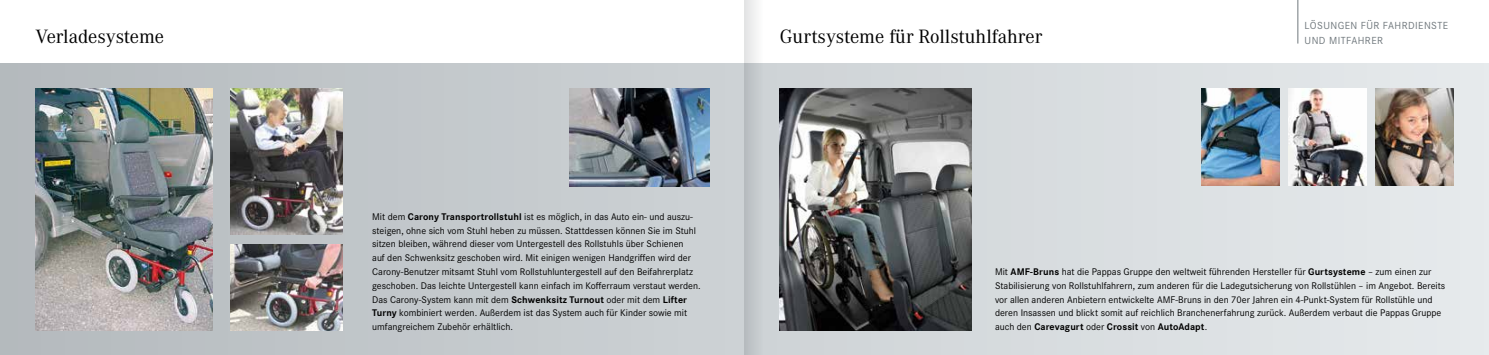
<style>
.page{position:relative;width:1489px;height:355px;background:#fff}
.page>*{position:absolute;margin:0;border:0;box-sizing:border-box;transform-origin:0 0}
.t1{font:20px "Corporate A";color:#000}
.t2{font:10.62px/14.4px "Corporate S";letter-spacing:.04em;color:#70787d}
.t3{font:10px/13.8px "Corporate S";color:#000}
.s1{font-weight:700}
</style>
<div class="page">
<div style="left:0;top:64px;width:1488px;height:290px;background:linear-gradient(to right,#b2b7ba,#e4e8eb)"></div>
<img style="left:1201px;top:89px;width:78px;height:96px">
<img style="left:1288px;top:89px;width:78px;height:96px">
<img style="left:1375px;top:89px;width:78px;height:96px">
<img style="left:780px;top:89px;width:191px;height:241px">
<img style="left:231px;top:244px;width:112px;height:86px">
<img style="left:231px;top:89px;width:112px;height:145px">
<img style="left:35px;top:89px;width:178px;height:241px">
<img style="left:569px;top:89px;width:140px;height:97px">
<hr style="left:1297px;top:0;width:1px;height:43px;background:#70787d">
<svg style="left:744px;top:0;width:21px;height:354px;background:#caced1"></svg>
<h1 class="t1" style="left:35px;top:25px;width:130px">Verladesysteme</h1>
<h1 class="t1" style="left:780px;top:25px;width:264px">Gurtsysteme für Rollstuhlfahrer</h1>
<p class="t2" style="left:1304px;top:19px;width:145px">LÖSUNGEN FÜR FAHRDIENSTE<br>UND MITFAHRER</p>
<p class="t3" style="left:372px;top:209px;width:330px">Mit dem <span class="s1">Carony Transportrollstuhl</span> ist es möglich, in das Auto ein- und auszu&shy;steigen, ohne sich vom Stuhl heben zu müssen. Stattdessen können Sie im Stuhl sitzen bleiben, während dieser vom Untergestell des Rollstuhls über Schienen<br>auf den Schwenksitz geschoben wird. Mit einigen wenigen Handgriffen wird der Carony-Benutzer mitsamt Stuhl vom Rollstuhluntergestell auf den Beifahrerplatz geschoben. Das leichte Untergestell kann einfach im Kofferraum verstaut werden.<br>Das Carony-System kann mit dem <span class="s1">Schwenksitz Turnout</span> oder mit dem <span class="s1">Lifter Turny</span> kombiniert werden. Außerdem ist das System auch für Kinder sowie mit umfangreichem Zubehör erhältlich.</p>
<p class="t3" style="left:994px;top:264px;width:451px">Mit <span class="s1">AMF-Bruns</span> hat die Pappas Gruppe den weltweit führenden Hersteller für <span class="s1">Gurtsysteme</span> – zum einen zur Stabilisierung von Rollstuhlfahrern, zum anderen für die Ladegutsicherung von Rollstühlen – im Angebot. Bereits vor allen anderen Anbietern entwickelte AMF-Bruns in den 70er Jahren ein 4-Punkt-System für Rollstühle und deren Insassen und blickt somit auf reichlich Branchenerfahrung zurück. Außerdem verbaut die Pappas Gruppe auch den <span class="s1">Carevagurt</span> oder <span class="s1">Crossit</span> von <span class="s1">AutoAdapt</span>.</p>
</div>
